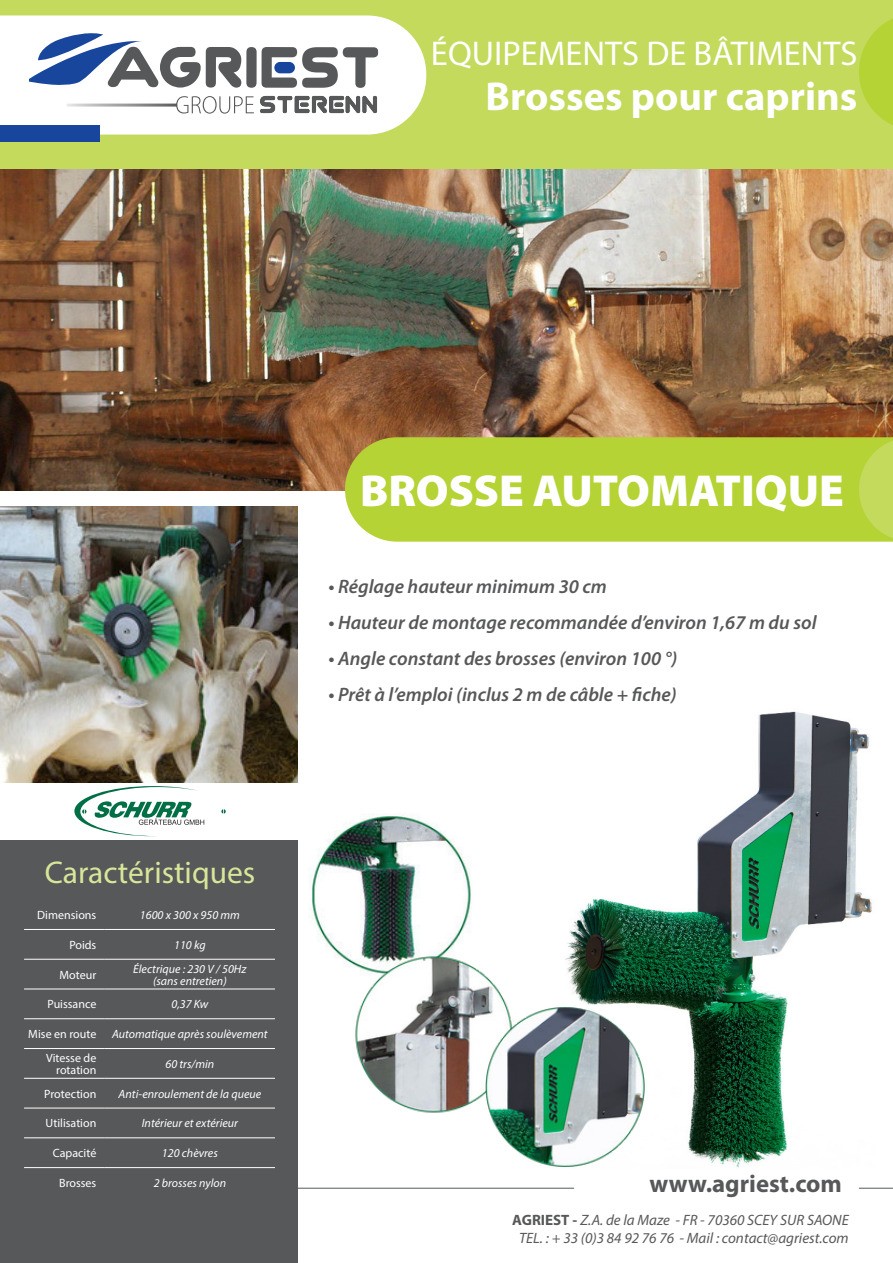
<style>
.page{position:relative;width:893px;height:1263px;background:#fff}
.page>*{position:absolute;margin:0;border:0;box-sizing:border-box;transform-origin:0 0}
.t1{font:900 45px "Myriad Pro";color:#fff}
.t2{font:700 40.5px "Myriad Pro";color:#fff}
.t3{font:34.5px "Myriad Pro";color:#fff}
.Subheads{font:31.5px "Myriad Pro";color:#d8e699}
.t4{font:700 24.9px "Myriad Pro";color:#57585a}
.t5{font:italic 600 19.5px "Myriad Pro";color:#57585a}
.t6{font:italic 15px "Myriad Pro";color:#57585a}
.t7{font:italic 12px/12px "Myriad Pro";color:#fff;text-align:center}
.t8{font:12px/12px "Myriad Pro";color:#fff;text-align:right}
.s1{font-weight:700;font-style:normal}
</style>
<div class="page">
<div style="left:0;top:0;width:893px;height:169px;background:#c3da5d"></div>
<svg style="left:0;top:15px;width:426px;height:120px;background:#f6f8f0"></svg>
<div style="left:0;top:840px;width:298px;height:423px;background:#57585a"></div>
<hr style="left:859px;top:1188px;width:34px;height:1px;background:#57585a">
<hr style="left:242px;top:1188px;width:332px;height:1px;background:#57585a">
<hr style="left:67px;top:104px;width:110px;height:3px;background:#57585a">
<svg style="left:334px;top:96px;width:43px;height:17px"></svg>
<svg style="left:176px;top:96px;width:78px;height:18px"></svg>
<div style="left:246px;top:47px;width:11px;height:41px;background:#57585a;border-radius:5px"></div>
<svg style="left:29px;top:30px;width:212px;height:59px;background:#a9b2c3"></svg>
<svg style="left:262px;top:47px;width:116px;height:41px;background:#9e9fa1"></svg>
<div style="left:274px;top:63px;width:21px;height:10px;background:#18469d;border-radius:5px"></div>
<div style="left:0;top:125px;width:100px;height:16px;background:#18469d"></div>
<svg style="left:859px;top:18px;width:34px;height:107px"></svg>
<svg style="left:74px;top:786px;width:130px;height:50px"></svg>
<svg style="left:221px;top:809px;width:5px;height:4px"></svg>
<img style="left:0;top:169px;width:893px;height:321px">
<div style="left:345px;top:437px;width:514px;height:105px;background:#b5d334"></div>
<svg style="left:859px;top:437px;width:34px;height:105px;background:#bed750"></svg>
<img style="left:0;top:506px;width:298px;height:277px">
<hr style="left:24px;top:929px;width:81px;height:1px;background:#fff">
<hr style="left:105px;top:929px;width:170px;height:1px;background:#fff">
<hr style="left:24px;top:959px;width:81px;height:1px;background:#fff">
<hr style="left:105px;top:959px;width:170px;height:1px;background:#fff">
<hr style="left:24px;top:989px;width:81px;height:1px;background:#fff">
<hr style="left:105px;top:989px;width:170px;height:1px;background:#fff">
<hr style="left:24px;top:1018px;width:81px;height:1px;background:#fff">
<hr style="left:105px;top:1018px;width:170px;height:1px;background:#fff">
<hr style="left:24px;top:1048px;width:81px;height:1px;background:#fff">
<hr style="left:105px;top:1048px;width:170px;height:1px;background:#fff">
<hr style="left:24px;top:1078px;width:81px;height:1px;background:#fff">
<hr style="left:105px;top:1078px;width:170px;height:1px;background:#fff">
<hr style="left:24px;top:1108px;width:81px;height:1px;background:#fff">
<hr style="left:105px;top:1108px;width:170px;height:1px;background:#fff">
<hr style="left:24px;top:1137px;width:81px;height:1px;background:#fff">
<hr style="left:105px;top:1137px;width:170px;height:1px;background:#fff">
<hr style="left:24px;top:1167px;width:81px;height:1px;background:#fff">
<hr style="left:105px;top:1167px;width:170px;height:1px;background:#fff">
<img style="left:565px;top:711px;width:307px;height:457px">
<img style="left:308px;top:813px;width:163px;height:153px">
<img style="left:351px;top:953px;width:156px;height:160px">
<img style="left:484px;top:1006px;width:163px;height:162px">
<p class="t3" style="left:431px;top:33px;width:428px">ÉQUIPEMENTS DE BÂTIMENTS</p>
<p class="t2" style="left:486px;top:70px;width:373px">Brosses pour caprins</p>
<p class="t1" style="left:360px;top:466px;width:485px">BROSSE AUTOMATIQUE</p>
<p class="t5" style="left:328px;top:574px;width:280px">• Réglage hauteur minimum 30 cm</p>
<p class="t5" style="left:328px;top:610px;width:490px">• Hauteur de montage recommandée d’environ 1,67 m du sol</p>
<p class="t5" style="left:328px;top:646px;width:350px">• Angle constant des brosses (environ 100 °)</p>
<p class="t5" style="left:328px;top:682px;width:350px">• Prêt à l’emploi (inclus 2 m de câble + fiche)</p>
<p class="Subheads" style="left:45px;top:853px;width:212px">Caractéristiques</p>
<p class="t8" style="left:37px;top:909px;width:61px">Dimensions</p>
<p class="t7" style="left:140px;top:909px;width:101px">1600 x 300 x 950 mm</p>
<p class="t8" style="left:69px;top:939px;width:28px">Poids</p>
<p class="t7" style="left:174px;top:939px;width:33px">110 kg</p>
<p class="t8" style="left:60px;top:968px;width:38px">Moteur</p>
<p class="t7" style="left:133px;top:962px;width:115px">Électrique : 230 V / 50Hz (sans entretien)</p>
<p class="t8" style="left:47px;top:998px;width:50px">Puissance</p>
<p class="t7" style="left:171px;top:998px;width:38px">0,37 Kw</p>
<p class="t8" style="left:28px;top:1028px;width:70px">Mise en route</p>
<p class="t7" style="left:112px;top:1028px;width:157px">Automatique après soulèvement</p>
<p class="t8" style="left:46px;top:1052px;width:52px">Vitesse de rotation</p>
<p class="t7" style="left:165px;top:1058px;width:50px">60 trs/min</p>
<p class="t8" style="left:44px;top:1087px;width:54px">Protection</p>
<p class="t7" style="left:119px;top:1087px;width:144px">Anti-enroulement de la queue</p>
<p class="t8" style="left:46px;top:1117px;width:52px">Utilisation</p>
<p class="t7" style="left:142px;top:1117px;width:98px">Intérieur et extérieur</p>
<p class="t8" style="left:53px;top:1147px;width:45px">Capacité</p>
<p class="t7" style="left:162px;top:1147px;width:57px">120 chèvres</p>
<p class="t8" style="left:59px;top:1177px;width:39px">Brosses</p>
<p class="t7" style="left:154px;top:1177px;width:74px">2 brosses nylon</p>
<p class="t4" style="left:649px;top:1167px;width:194px">www.agriest.com</p>
<p class="t6" style="left:512px;top:1210px;width:338px"><span class="s1">AGRIEST -</span> Z.A. de la Maze - FR - 70360 SCEY SUR SAONE</p>
<p class="t6" style="left:519px;top:1228px;width:331px">TEL. : + 33 (0)3 84 92 76 76 - Mail : contact@agriest.com</p>
</div>
